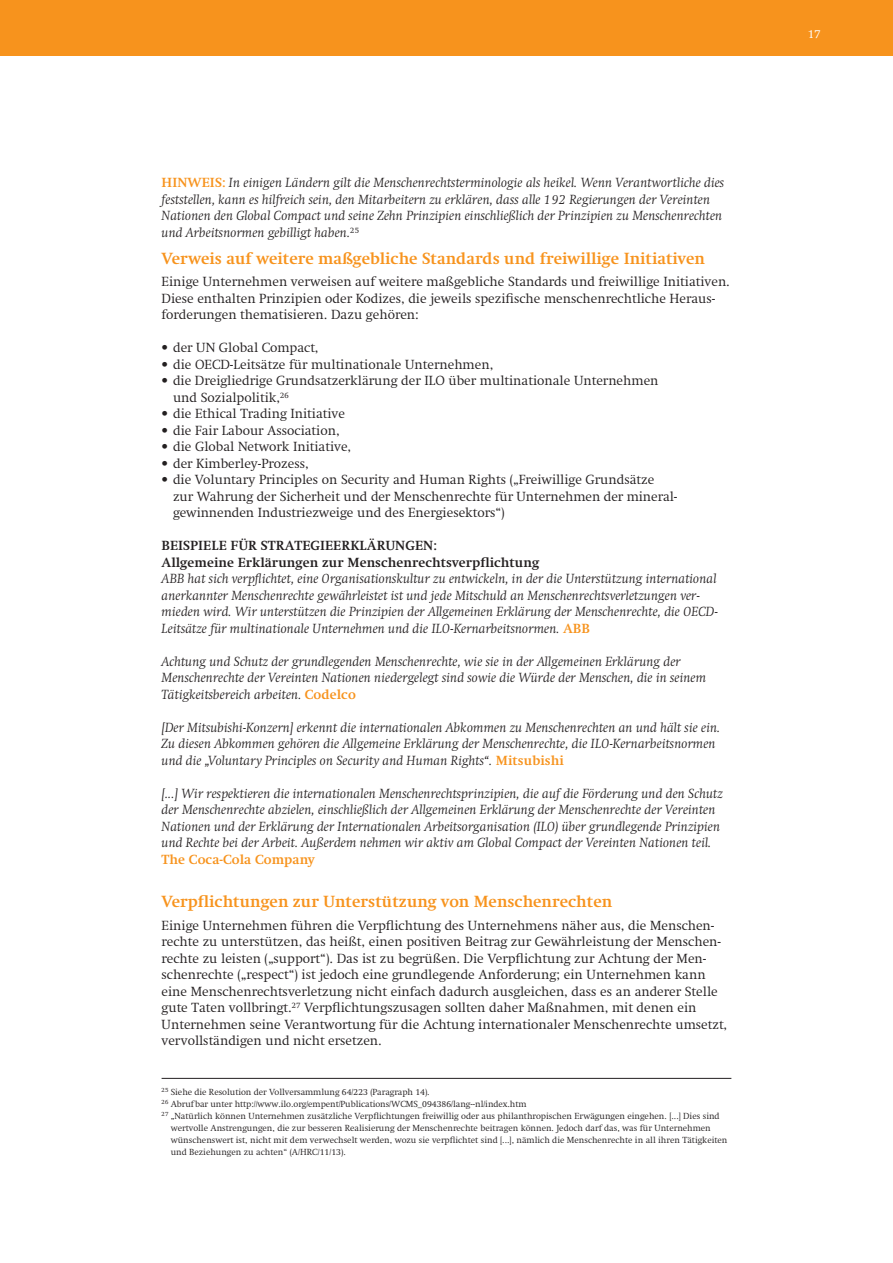
<style>
.page{position:relative;width:893px;height:1263px;background:#fff}
.page>*{position:absolute;margin:0;border:0;box-sizing:border-box;transform-origin:0 0}
.t1{font:700 16.5px "Swift Com";color:#f7931d}
.t2{font:italic 300 13.5px/16.5px "Swift Com";letter-spacing:.005em;color:#231f20}
.t3{font:300 13.5px/16.5px "Swift Com";color:#231f20}
.t4{font:700 13.5px/16.5px "Swift Com";letter-spacing:.005em;color:#231f20}
.t5{font:700 13.5px "Swift Com";letter-spacing:.005em;color:#f7931d}
.t6{font:300 12px "Swift Com";color:#fff}
.t7{font:300 9px "Swift Com";color:#231f20}
.s1{font-weight:700;font-style:normal;color:#f7931d}
</style>
<div class="page">
<div style="left:0;top:0;width:893px;height:55px;background:#f7931d"></div>
<hr style="left:162px;top:1078px;width:569px;height:1px;background:#231f20">
<p class="t2" style="left:162px;top:174px;width:564px"><span class="s1">HINWEIS:</span> In einigen Ländern gilt die Menschenrechtsterminologie als heikel. Wenn Verantwortliche dies feststellen, kann es hilfreich sein, den Mitarbeitern zu erklären, dass alle 192 Regierungen der Vereinten Nationen den Global Compact und seine Zehn Prinzipien einschließlich der Prinzipien zu Menschenrechten und Arbeitsnormen gebilligt haben.<sup>25</sup></p>
<p class="t1" style="left:162px;top:248px;width:545px">Verweis auf weitere maßgebliche Standards und freiwillige Initiativen</p>
<p class="t3" style="left:162px;top:273px;width:570px">Einige Unternehmen verweisen auf weitere maßgebliche Standards und freiwillige Initiativen.<br>Diese enthalten Prinzipien oder Kodizes, die jeweils spezifische menschenrechtliche Heraus&shy;forderungen thematisieren. Dazu gehören:</p>
<p class="t3" style="left:162px;top:339px;width:159px">• der UN Global Compact,</p>
<p class="t3" style="left:162px;top:356px;width:333px">• die OECD-Leitsätze für multinationale Unternehmen,</p>
<p class="t3" style="left:173px;top:372px;width:487px;text-indent:-11px">• die Dreigliedrige Grundsatzerklärung der ILO über multinationale Unternehmen und Sozialpolitik,<sup>26</sup></p>
<p class="t3" style="left:162px;top:405px;width:185px">• die Ethical Trading Initiative</p>
<p class="t3" style="left:162px;top:422px;width:180px">• die Fair Labour Association,</p>
<p class="t3" style="left:162px;top:438px;width:191px">• die Global Network Initiative,</p>
<p class="t3" style="left:162px;top:455px;width:149px">• der Kimberley-Prozess,</p>
<p class="t3" style="left:173px;top:471px;width:506px;text-indent:-11px">• die Voluntary Principles on Security and Human Rights („Freiwillige Grundsätze zur Wahrung der Sicherheit und der Menschenrechte für Unternehmen der mineral&shy;gewinnenden Industriezweige und des Energiesektors“)</p>
<p class="t4" style="left:162px;top:537px;width:379px">BEISPIELE FÜR STRATEGIEERKLÄRUNGEN:<br>Allgemeine Erklärungen zur Menschenrechtsverpflichtung</p>
<p class="t2" style="left:162px;top:570px;width:558px">ABB hat sich verpflichtet, eine Organisationskultur zu entwickeln, in der die Unterstützung international anerkannter Menschenrechte gewährleistet ist und jede Mitschuld an Menschenrechtsverletzungen ver&shy;mieden wird. Wir unterstützen die Prinzipien der Allgemeinen Erklärung der Menschenrechte, die OECD-Leitsätze für multinationale Unternehmen und die ILO-Kernarbeitsnormen. <span class="s1">ABB</span></p>
<p class="t2" style="left:162px;top:653px;width:546px">Achtung und Schutz der grundlegenden Menschenrechte, wie sie in der Allgemeinen Erklärung der<br>Menschenrechte der Vereinten Nationen niedergelegt sind sowie die Würde der Menschen, die in seinem<br>Tätigkeitsbereich arbeiten. <span class="s1">Codelco</span></p>
<p class="t2" style="left:162px;top:719px;width:560px">[Der Mitsubishi-Konzern] erkennt die internationalen Abkommen zu Menschenrechten an und hält sie ein.<br>Zu diesen Abkommen gehören die Allgemeine Erklärung der Menschenrechte, die ILO-Kernarbeitsnormen und die „Voluntary Principles on Security and Human Rights“. <span class="s1">Mitsubishi</span></p>
<p class="t2" style="left:162px;top:785px;width:563px">[...] Wir respektieren die internationalen Menschenrechtsprinzipien, die auf die Förderung und den Schutz der Menschenrechte abzielen, einschließlich der Allgemeinen Erklärung der Menschenrechte der Vereinten Nationen und der Erklärung der Internationalen Arbeitsorganisation (ILO) über grundlegende Prinzipien und Rechte bei der Arbeit. Außerdem nehmen wir aktiv am Global Compact der Vereinten Nationen teil.</p>
<p class="t5" style="left:162px;top:851px;width:155px">The Coca-Cola Company</p>
<p class="t1" style="left:162px;top:892px;width:452px">Verpflichtungen zur Unterstützung von Menschenrechten</p>
<p class="t3" style="left:162px;top:917px;width:567px">Einige Unternehmen führen die Verpflichtung des Unternehmens näher aus, die Menschen&shy;rechte zu unterstützen, das heißt, einen positiven Beitrag zur Gewährleistung der Menschen&shy;rechte zu leisten („support“). Das ist zu begrüßen. Die Verpflichtung zur Achtung der Men&shy;schenrechte („respect“) ist jedoch eine grundlegende Anforderung; ein Unternehmen kann eine Menschenrechtsverletzung nicht einfach dadurch ausgleichen, dass es an anderer Stelle gute Taten vollbringt.<sup>27</sup> Verpflichtungszusagen sollten daher Maßnahmen, mit denen ein Unternehmen seine Verantwortung für die Achtung internationaler Menschenrechte umsetzt, vervollständigen und nicht ersetzen.</p>
<p class="t7" style="left:162px;top:1086px;width:270px"><sup>25</sup> Siehe die Resolution der Vollversammlung 64/223 (Paragraph 14).</p>
<p class="t7" style="left:162px;top:1098px;width:366px"><sup>26</sup> Abrufbar unter http://www.ilo.org/empent/Publications/WCMS_094386/lang--nl/index.htm</p>
<p class="t7" style="left:162px;top:1110px;width:560px"><sup>27</sup> „Natürlich können Unternehmen zusätzliche Verpflichtungen freiwillig oder aus philanthropischen Erwägungen eingehen. [...] Dies sind</p>
<p class="t7" style="left:171px;top:1122px;width:541px">wertvolle Anstrengungen, die zur besseren Realisierung der Menschenrechte beitragen können. Jedoch darf das, was für Unternehmen</p>
<p class="t7" style="left:171px;top:1134px;width:558px">wünschenswert ist, nicht mit dem verwechselt werden, wozu sie verpflichtet sind [...], nämlich die Menschenrechte in all ihren Tätigkeiten</p>
<p class="t7" style="left:171px;top:1146px;width:177px">und Beziehungen zu achten“ (A/HRC/11/13).</p>
<p class="t6" style="left:808px;top:27px;width:15px">17</p>
</div>
